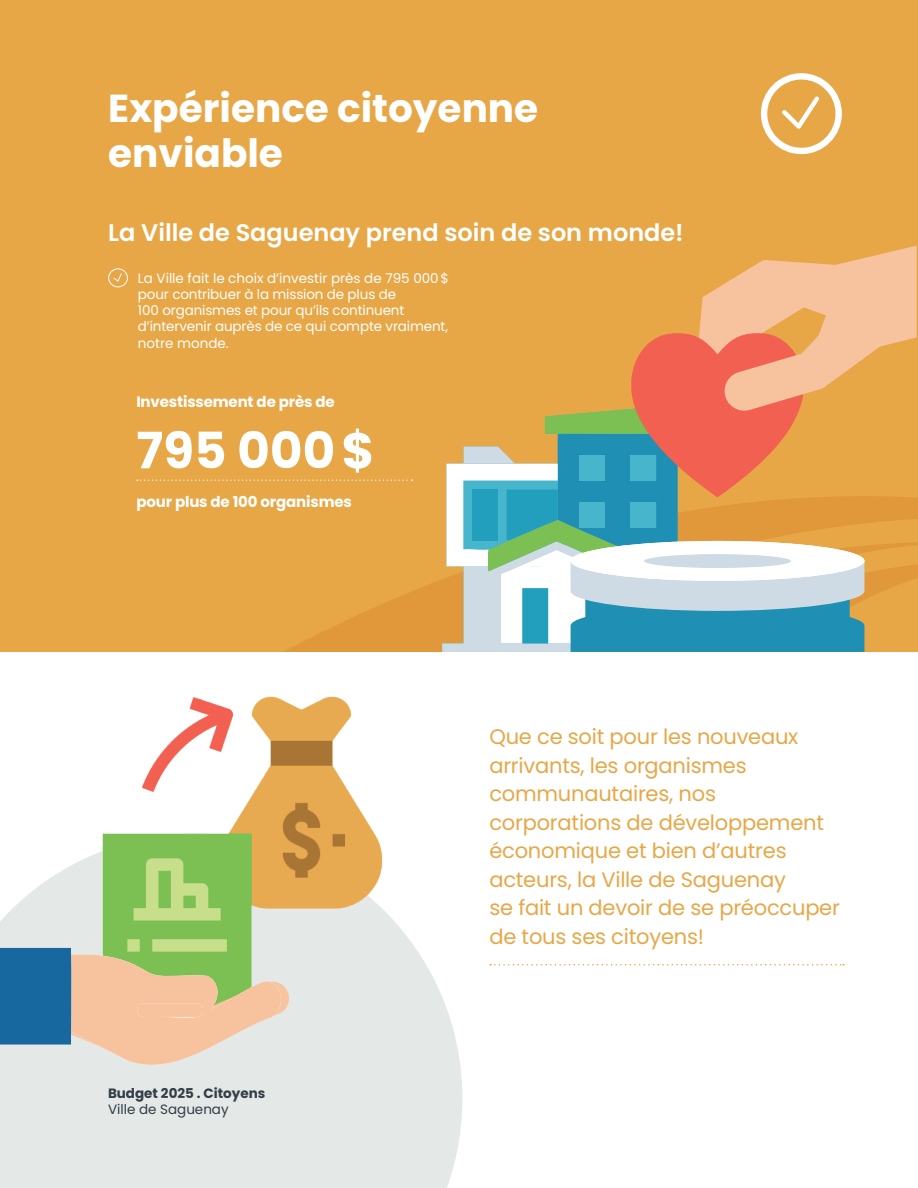
<style>
.page{position:relative;width:918px;height:1188px;background:#fff}
.page>*{position:absolute;margin:0;border:0;box-sizing:border-box;transform-origin:0 0}
.t1{font:700 50.1px "Poppins";color:#fff}
.t2{font:700 39px/45px "Poppins";color:#fff}
.t3{font:600 24px "Poppins";color:#fff}
.t4{font:21px/28.5px "Poppins";letter-spacing:-.01em;color:#e7a747}
.t5{font:700 15px "Poppins";letter-spacing:-.01em;color:#fff}
.t6{font:13.5px/16.2px "Poppins";letter-spacing:-.01em;color:#fff}
.t7{font:700 13.5px "Poppins";color:#323d46}
.t8{font:13.5px "Poppins";color:#323d46}
</style>
<div class="page">
<div style="left:0;top:0;width:918px;height:652px;background:#e7a747"></div>
<svg style="left:284px;top:498px;width:634px;height:154px"></svg>
<svg style="left:414px;top:523px;width:504px;height:129px;fill:#e1983a"></svg>
<svg style="left:0;top:919px;width:462px;height:269px;background:#e5e9e8"></svg>
<div style="left:761px;top:73px;width:81px;height:81px;border:6px solid #fff;border-radius:50%"></div>
<svg style="left:782px;top:96px;width:38px;height:33px"></svg>
<div style="left:108px;top:268px;width:20px;height:19px;border:1px solid #fff;border-radius:50%"></div>
<svg style="left:113px;top:273px;width:9px;height:9px"></svg>
<svg style="left:137px;top:480px;width:276px;height:1px"></svg>
<svg style="left:490px;top:964px;width:354px;height:1px"></svg>
<img style="left:3px;top:696px;width:397px;height:380px">
<svg style="left:0;top:948px;width:284px;height:131px;background:#babdac"></svg>
<svg style="left:442px;top:246px;width:475px;height:406px"></svg>
<div style="left:571px;top:541px;width:293px;height:40px;background:#fff;border-radius:50%"></div>
<div style="left:644px;top:554px;width:147px;height:14px;background:#cfdbe4;border-radius:50%"></div>
<h2 class="t2" style="left:108px;top:86px;width:431px">Expérience citoyenne enviable</h2>
<p class="t3" style="left:108px;top:219px;width:577px">La Ville de Saguenay prend soin de son monde!</p>
<p class="t6" style="left:138px;top:270px;width:312px">La Ville fait le choix d’investir près de 795 000$ pour contribuer à la mission de plus de<br>100 organismes et pour qu’ils continuent d’intervenir auprès de ce qui compte vraiment, notre monde.</p>
<p class="t5" style="left:136px;top:393px;width:200px">Investissement de près de</p>
<h1 class="t1" style="left:136px;top:422px;width:240px">795 000$</h1>
<p class="t5" style="left:136px;top:493px;width:217px">pour plus de 100 organismes</p>
<p class="t7" style="left:108px;top:1085px;width:159px">Budget 2025 . Citoyens</p>
<p class="t8" style="left:108px;top:1101px;width:122px">Ville de Saguenay</p>
<p class="t4" style="left:489px;top:723px;width:352px">Que ce soit pour les nouveaux arrivants, les organismes communautaires, nos corporations de développement économique et bien d’autres acteurs, la Ville de Saguenay<br>se fait un devoir de se préoccuper de tous ses citoyens!</p>
</div>
